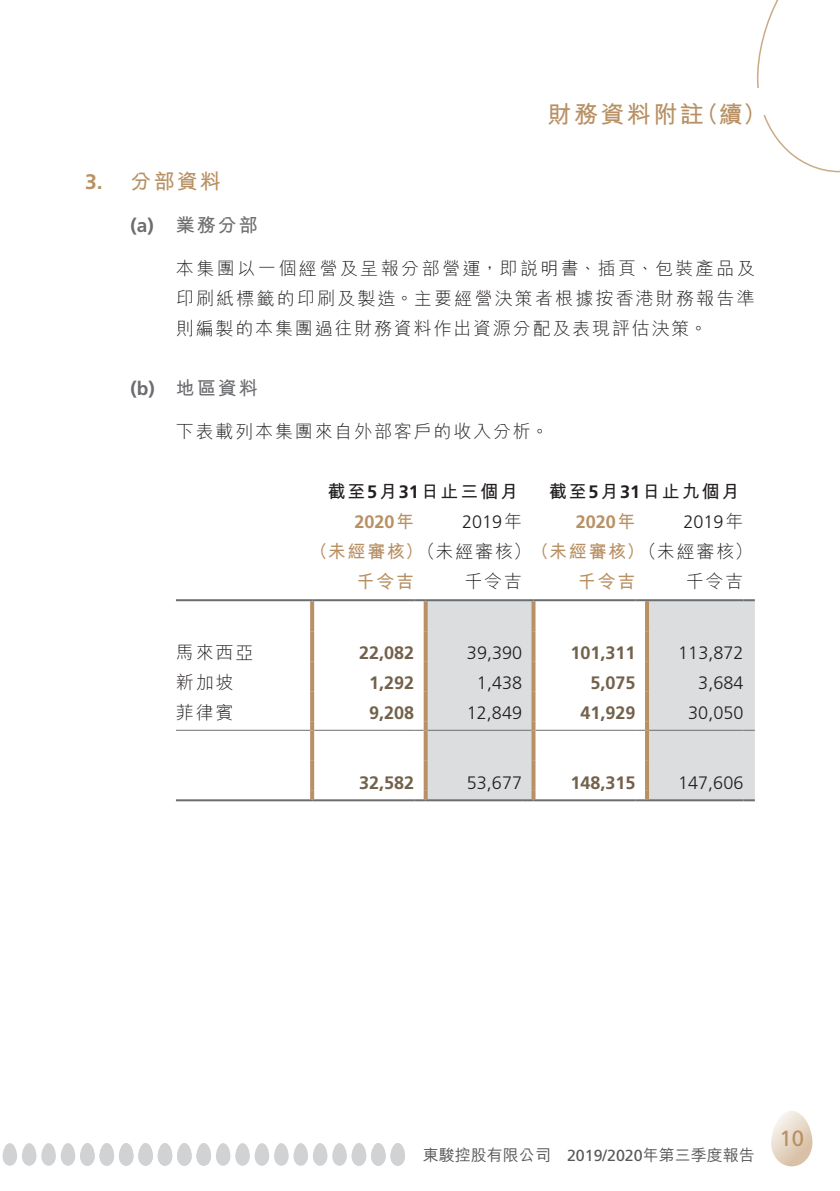
<style>
.page{position:relative;width:840px;height:1191px;background:#fff}
.page>*{position:absolute;margin:0;border:0;box-sizing:border-box;transform-origin:0 0}
.t1{font:700 24px "M Hei HK";letter-spacing:.1em;color:#b89063}
.t2{font:22px "Frutiger LT Std";color:#b89063}
.t3{font:700 21px "M Hei HK";color:#b89063}
.t4{font:700 21px "Frutiger LT Std";color:#b89063}
.t5{font:700 19px "M Hei HK";letter-spacing:.1em;color:#6c6d70}
.t6{font:700 19px "Frutiger LT Std";color:#6c6d70}
.t7{font:300 18px/30px "M Hei HK";letter-spacing:.1em;color:#231f20;text-align:justify}
.t8{font:300 18px "Frutiger LT Std";color:#231f20}
.t9{font:700 18px "Frutiger LT Std";color:#73614b}
.t10{font:700 18px "M Hei HK";letter-spacing:.1em;color:#231f20}
.t11{font:700 18px "Frutiger LT Std";color:#b89063}
.t12{font:700 18px "M Hei HK";letter-spacing:.1em;color:#b89063}
.t13{font:16px "Frutiger LT Std";color:#57585a}
.t14{font:500 16px "M Hei HK";color:#57585a}
.s1{font-family:"Frutiger LT Std"}
.s2{font-family:"M Hei HK"}
.s3{font-weight:700;color:#b89063}
.s4{font-family:"M Hei HK";font-weight:500}
</style>
<div class="page">
<svg style="left:771px;top:1111px;width:41px;height:55px"></svg>
<svg style="left:2px;top:1143px;width:403px;height:22px"></svg>
<svg style="left:427px;top:601px;width:327px;height:198px;fill:#dcdddf"></svg>
<hr style="left:176px;top:730px;width:134px;height:1px;background:#6c6d70">
<hr style="left:314px;top:730px;width:100px;height:1px;background:#6c6d70">
<hr style="left:427px;top:730px;width:95px;height:1px;background:#6c6d70">
<hr style="left:535px;top:730px;width:100px;height:1px;background:#6c6d70">
<hr style="left:648px;top:730px;width:95px;height:1px;background:#6c6d70">
<hr style="left:176px;top:799px;width:136px;height:2px;background:#6c6d70">
<hr style="left:312px;top:799px;width:102px;height:2px;background:#6c6d70">
<hr style="left:425px;top:799px;width:97px;height:2px;background:#6c6d70">
<hr style="left:533px;top:799px;width:102px;height:2px;background:#6c6d70">
<hr style="left:646px;top:799px;width:97px;height:2px;background:#6c6d70">
<svg style="left:743px;top:799px;width:11px;height:2px"></svg>
<hr style="left:176px;top:599px;width:136px;height:2px;background:#6c6d70">
<hr style="left:312px;top:599px;width:102px;height:2px;background:#6c6d70">
<svg style="left:414px;top:599px;width:11px;height:2px"></svg>
<hr style="left:425px;top:599px;width:97px;height:2px;background:#6c6d70">
<svg style="left:522px;top:599px;width:11px;height:2px"></svg>
<hr style="left:533px;top:599px;width:102px;height:2px;background:#6c6d70">
<svg style="left:635px;top:599px;width:11px;height:2px"></svg>
<hr style="left:646px;top:599px;width:97px;height:2px;background:#6c6d70">
<svg style="left:743px;top:599px;width:11px;height:2px"></svg>
<svg style="left:644px;top:601px;width:4px;height:30px"></svg>
<svg style="left:644px;top:631px;width:4px;height:30px"></svg>
<svg style="left:644px;top:661px;width:4px;height:30px"></svg>
<svg style="left:644px;top:691px;width:4px;height:30px"></svg>
<svg style="left:635px;top:721px;width:13px;height:10px"></svg>
<svg style="left:644px;top:730px;width:4px;height:31px"></svg>
<svg style="left:644px;top:761px;width:4px;height:30px"></svg>
<svg style="left:635px;top:791px;width:13px;height:10px"></svg>
<svg style="left:423px;top:601px;width:4px;height:30px"></svg>
<svg style="left:423px;top:631px;width:4px;height:30px"></svg>
<svg style="left:423px;top:661px;width:4px;height:30px"></svg>
<svg style="left:423px;top:691px;width:4px;height:30px"></svg>
<svg style="left:414px;top:721px;width:13px;height:10px"></svg>
<svg style="left:423px;top:730px;width:4px;height:31px"></svg>
<svg style="left:423px;top:761px;width:4px;height:30px"></svg>
<svg style="left:414px;top:791px;width:13px;height:10px"></svg>
<svg style="left:531px;top:601px;width:4px;height:30px"></svg>
<svg style="left:531px;top:631px;width:4px;height:30px"></svg>
<svg style="left:531px;top:661px;width:4px;height:30px"></svg>
<svg style="left:531px;top:691px;width:4px;height:30px"></svg>
<svg style="left:522px;top:721px;width:13px;height:10px"></svg>
<svg style="left:531px;top:730px;width:4px;height:31px"></svg>
<svg style="left:531px;top:761px;width:4px;height:30px"></svg>
<svg style="left:522px;top:791px;width:13px;height:10px"></svg>
<svg style="left:310px;top:601px;width:4px;height:30px"></svg>
<svg style="left:310px;top:631px;width:4px;height:30px"></svg>
<svg style="left:310px;top:661px;width:4px;height:30px"></svg>
<svg style="left:310px;top:691px;width:4px;height:30px"></svg>
<svg style="left:310px;top:721px;width:4px;height:9px"></svg>
<svg style="left:310px;top:730px;width:4px;height:31px"></svg>
<svg style="left:310px;top:761px;width:4px;height:30px"></svg>
<svg style="left:310px;top:791px;width:4px;height:8px"></svg>
<svg style="left:756px;top:0;width:84px;height:173px"></svg>
<p class="t4" style="left:85px;top:169px;width:19px">3.</p>
<p class="t3" style="left:130px;top:166px;width:92px">分部資料</p>
<p class="t6" style="left:130px;top:214px;width:25px">a( )</p>
<p class="t5" style="left:176px;top:211px;width:83px">業務分部</p>
<h1 class="t1" style="left:547px;top:97px;width:157px">財務資料附註</h1>
<h1 class="t1" style="left:694px;top:97px;width:73px">（續(</h1>
<p class="t6" style="left:130px;top:377px;width:26px">b( )</p>
<p class="t7" style="left:176px;top:253px;width:580px">本集團以一個經營及呈報分部營運，即說明書、插頁、包裝產品及印刷紙標籤的印刷及製造。主要經營決策者根據按香港財務報告準則編製的本集團過往財務資料作出資源分配及表現評估決策。</p>
<p class="t5" style="left:176px;top:374px;width:83px">地區資料</p>
<p class="t7" style="left:176px;top:416px;width:374px">下表載列本集團來自外部客戶的收入分析。</p>
<p class="t10" style="left:327px;top:479px;width:192px">截至<span class="s1">5</span>月<span class="s1">31</span>日止三個月</p>
<p class="t10" style="left:548px;top:479px;width:192px">截至<span class="s1">5</span>月<span class="s1">31</span>日止九個月</p>
<p class="t8" style="left:462px;top:512px;width:61px">2019<span class="s2">年</span></p>
<p class="t8" style="left:683px;top:512px;width:61px">2019<span class="s2">年</span></p>
<p class="t11" style="left:354px;top:511px;width:61px">2020<span class="s2">年</span></p>
<p class="t7" style="left:685px;top:536px;width:68px;text-indent:-376px"><span class="s3">（未經審核）</span>（未經審核）<span class="s3">（未經審核）</span>（未經審核(千令吉</p>
<p class="t11" style="left:575px;top:511px;width:61px">2020<span class="s2">年</span></p>
<p class="t7" style="left:464px;top:566px;width:59px">千令吉</p>
<p class="t12" style="left:356px;top:569px;width:59px">千令吉</p>
<p class="t12" style="left:577px;top:569px;width:59px">千令吉</p>
<p class="t7" style="left:176px;top:637px;width:79px">馬來西亞</p>
<p class="t9" style="left:359px;top:642px;width:57px">22,082</p>
<p class="t8" style="left:466px;top:642px;width:57px">39,390</p>
<p class="t9" style="left:570px;top:642px;width:67px">101,311</p>
<p class="t8" style="left:678px;top:642px;width:67px">113,872</p>
<p class="t7" style="left:176px;top:667px;width:59px">新加坡</p>
<p class="t9" style="left:369px;top:672px;width:47px">1,292</p>
<p class="t8" style="left:476px;top:672px;width:47px">1,438</p>
<p class="t9" style="left:590px;top:672px;width:47px">5,075</p>
<p class="t8" style="left:698px;top:672px;width:47px">3,684</p>
<p class="t7" style="left:176px;top:697px;width:59px">菲律賓</p>
<p class="t9" style="left:369px;top:702px;width:47px">9,208</p>
<p class="t8" style="left:466px;top:702px;width:57px">12,849</p>
<p class="t9" style="left:580px;top:702px;width:57px">41,929</p>
<p class="t8" style="left:688px;top:702px;width:57px">30,050</p>
<p class="t9" style="left:359px;top:771px;width:57px">32,582</p>
<p class="t8" style="left:466px;top:772px;width:57px">53,677</p>
<p class="t9" style="left:570px;top:771px;width:67px">148,315</p>
<p class="t8" style="left:677px;top:772px;width:67px">147,606</p>
<p class="t14" style="left:422px;top:1144px;width:129px">東駿控股有限公司</p>
<p class="t13" style="left:566px;top:1145px;width:189px">2019/2020<span class="s4">年第三季度報告</span></p>
<p class="t2" style="left:779px;top:1125px;width:26px">10</p>
</div>
